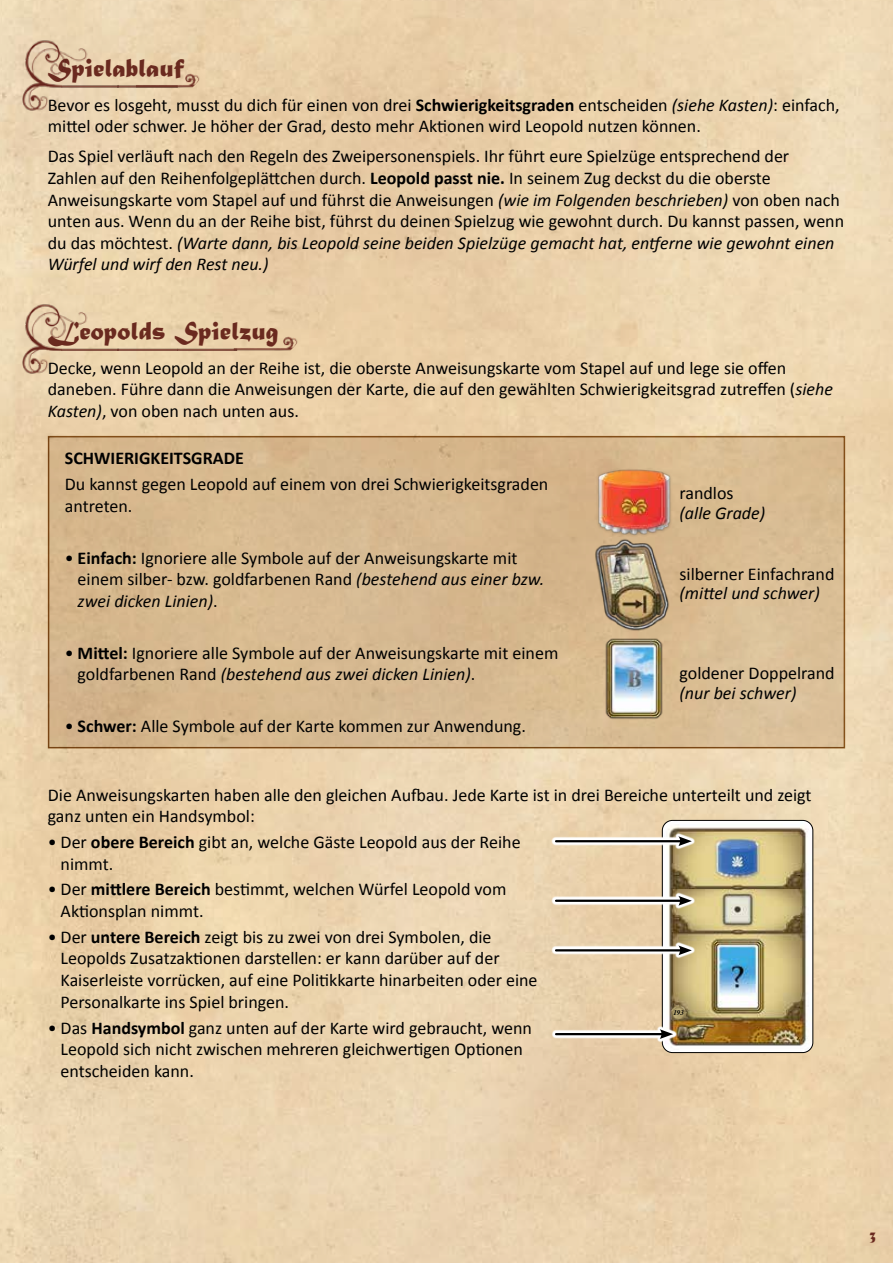
<style>
.page{position:relative;width:893px;height:1263px;background:#fff}
.page>*{position:absolute;margin:0;border:0;box-sizing:border-box;transform-origin:0 0}
.t1{font:27px "Matura MT Script Capitals";color:#6a2a1f}
.t2{font:18px/21.6px "Calibri";color:#000}
.t3{font:italic 18px "Calibri";color:#000}
.t4{font:700 18px "Calibri";color:#000}
.t5{font:15px "Matura MT Script Capitals";color:#6a2a1f}
.t6{font:italic 700 7.2px "Times";color:#000}
.s1{font-weight:700}
.s2{font-style:italic}
</style>
<div class="page">
<img style="left:0;top:0;width:893px;height:1263px">
<div style="left:49px;top:437px;width:795px;height:310px;background:#d7b990"></div>
<div style="left:48px;top:436px;width:797px;height:312px;border:2px solid #8f6126"></div>
<img style="left:20px;top:36px;width:35px;height:78px">
<img style="left:55px;top:36px;width:59px;height:78px">
<img style="left:114px;top:36px;width:64px;height:78px">
<img style="left:136px;top:72px;width:72px;height:18px">
<img style="left:20px;top:299px;width:35px;height:78px">
<img style="left:55px;top:299px;width:59px;height:78px">
<div style="left:114px;top:299px;width:60px;height:78px;background:#edd6ae"></div>
<div style="left:174px;top:299px;width:63px;height:78px;background:#ebd2ab"></div>
<img style="left:234px;top:335px;width:72px;height:18px">
<img style="left:662px;top:820px;width:151px;height:232px">
<div style="left:662px;top:820px;width:151px;height:233px;border:1px solid #000;border-radius:10px"></div>
<svg style="left:552px;top:833px;width:143px;height:17px"></svg>
<hr style="left:556px;top:840px;width:126px;height:2px;background:#000">
<svg style="left:678px;top:836px;width:14px;height:10px"></svg>
<svg style="left:552px;top:892px;width:143px;height:17px"></svg>
<hr style="left:556px;top:900px;width:126px;height:2px;background:#000">
<svg style="left:678px;top:896px;width:14px;height:10px"></svg>
<svg style="left:552px;top:942px;width:143px;height:17px"></svg>
<hr style="left:556px;top:949px;width:126px;height:2px;background:#000">
<svg style="left:678px;top:945px;width:14px;height:10px"></svg>
<svg style="left:551px;top:1026px;width:125px;height:16px"></svg>
<hr style="left:556px;top:1033px;width:108px;height:2px;background:#000">
<svg style="left:660px;top:1029px;width:13px;height:10px"></svg>
<img style="left:583px;top:458px;width:104px;height:75px">
<img style="left:595px;top:533px;width:82px;height:98px">
<img style="left:600px;top:638px;width:63px;height:84px">
<h1 class="t1" style="left:48px;top:52px;width:138px">Spielablauf</h1>
<p class="t2" style="left:48px;top:94px;width:793px">Bevor es losgeht, musst du dich für einen von drei <span class="s1">Schwierigkeitsgraden</span> entscheiden <span class="s2">(siehe Kasten)</span>: einfach, mittel oder schwer. Je höher der Grad, desto mehr Aktionen wird Leopold nutzen können.</p>
<p class="t2" style="left:48px;top:146px;width:798px">Das Spiel verläuft nach den Regeln des Zweipersonenspiels. Ihr führt eure Spielzüge entsprechend der<br>Zahlen auf den Reihenfolgeplättchen durch. <span class="s1">Leopold passt nie.</span> In seinem Zug deckst du die oberste Anweisungskarte vom Stapel auf und führst die Anweisungen <span class="s2">(wie im Folgenden beschrieben)</span> von oben nach unten aus. Wenn du an der Reihe bist, führst du deinen Spielzug wie gewohnt durch. Du kannst passen, wenn du das möchtest. <span class="s2">(Warte dann, bis Leopold seine beiden Spielzüge gemacht hat, entferne wie gewohnt einen Würfel und wirf den Rest neu.)</span></p>
<h1 class="t1" style="left:48px;top:315px;width:233px">Leopolds Spielzug</h1>
<p class="t2" style="left:48px;top:357px;width:787px">Decke, wenn Leopold an der Reihe ist, die oberste Anweisungskarte vom Stapel auf und lege sie offen daneben. Führe dann die Anweisungen der Karte, die auf den gewählten Schwierigkeitsgrad zutreffen (<span class="s2">siehe<br>Kasten)</span>, von oben nach unten aus.</p>
<p class="t4" style="left:65px;top:447px;width:181px">SCHWIERIGKEITSGRADE</p>
<p class="t2" style="left:65px;top:474px;width:485px">Du kannst gegen Leopold auf einem von drei Schwierigkeitsgraden antreten.</p>
<p class="t2" style="left:78px;top:547px;width:468px;text-indent:-13px">• <span class="s1">Einfach:</span> Ignoriere alle Symbole auf der Anweisungskarte mit einem silber- bzw. goldfarbenen Rand <span class="s2">(bestehend aus einer bzw. zwei dicken Linien)</span>.</p>
<p class="t2" style="left:78px;top:642px;width:482px;text-indent:-13px">• <span class="s1">Mittel:</span> Ignoriere alle Symbole auf der Anweisungskarte mit einem goldfarbenen Rand <span class="s2">(bestehend aus zwei dicken Linien)</span>.</p>
<p class="t2" style="left:65px;top:715px;width:463px">• <span class="s1">Schwer:</span> Alle Symbole auf der Karte kommen zur Anwendung.</p>
<p class="t2" style="left:679px;top:483px;width:56px">randlos</p>
<p class="t3" style="left:679px;top:501px;width:87px">(alle Grade)</p>
<p class="t2" style="left:679px;top:563px;width:156px">silberner Einfachrand</p>
<p class="t3" style="left:679px;top:581px;width:142px">(mittel und schwer)</p>
<p class="t2" style="left:679px;top:663px;width:157px">goldener Doppelrand</p>
<p class="t3" style="left:679px;top:680px;width:118px">(nur bei schwer)</p>
<p class="t2" style="left:48px;top:784px;width:765px">Die Anweisungskarten haben alle den gleichen Aufbau. Jede Karte ist in drei Bereiche unterteilt und zeigt ganz unten ein Handsymbol:</p>
<p class="t2" style="left:61px;top:831px;width:461px;text-indent:-13px">• Der <span class="s1">obere Bereich</span> gibt an, welche Gäste Leopold aus der Reihe nimmt.</p>
<p class="t2" style="left:61px;top:879px;width:447px;text-indent:-13px">• Der <span class="s1">mittlere Bereich</span> bestimmt, welchen Würfel Leopold vom<br>Aktionsplan nimmt.</p>
<p class="t2" style="left:61px;top:926px;width:478px;text-indent:-13px">• Der <span class="s1">untere Bereich</span> zeigt bis zu zwei von drei Symbolen, die Leopolds Zusatzaktionen darstellen: er kann darüber auf der Kaiserleiste vorrücken, auf eine Politikkarte hinarbeiten oder eine Personalkarte ins Spiel bringen.</p>
<p class="t2" style="left:61px;top:1017px;width:473px;text-indent:-13px">• Das <span class="s1">Handsymbol</span> ganz unten auf der Karte wird gebraucht, wenn<br>Leopold sich nicht zwischen mehreren gleichwertigen Optionen entscheiden kann.</p>
<p class="t6" style="left:673px;top:1006px;width:12px">193</p>
<p class="t5" style="left:869px;top:1227px;width:8px">3</p>
</div>
